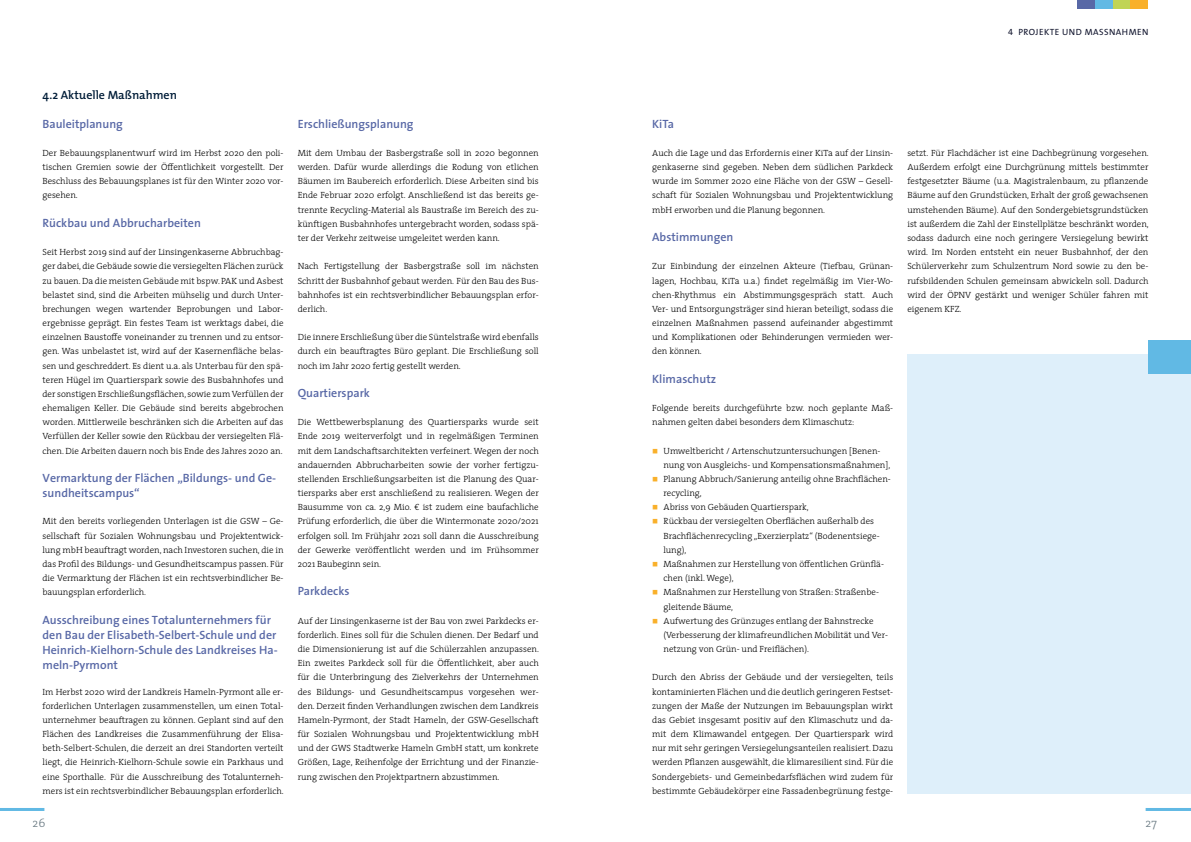
<style>
.page{position:relative;width:1191px;height:842px;background:#fff}
.page>*{position:absolute;margin:0;border:0;box-sizing:border-box;transform-origin:0 0}
.t1{font:600 12px/15px "The Sans";color:#5868a6}
.t2{font:600 12px "The Mix";color:#001d38}
.t3{font:300 12px "The Serif";color:#687881}
.t4{font:300 9px/14.2px "The Serif";color:#000;text-align:justify}
.t5{font:9px "The Sans Regular Caps";letter-spacing:.05em;color:#0f132c}
.s1{font-family:"Apple SD Gothic Neo";font-size:7px;color:#f9b02a}
</style>
<div class="page">
<div style="left:907px;top:354px;width:284px;height:440px;background:#deeffa"></div>
<div style="left:1148px;top:340px;width:43px;height:34px;background:#61b9e4"></div>
<hr style="left:0;top:808px;width:44px;height:3px;background:#61b9e4">
<hr style="left:1145px;top:808px;width:46px;height:3px;background:#61b9e4">
<div style="left:1076px;top:0;width:18px;height:9px;background:#5868a6"></div>
<div style="left:1094px;top:0;width:18px;height:9px;background:#61b9e4"></div>
<div style="left:1112px;top:0;width:18px;height:9px;background:#c0d454"></div>
<div style="left:1130px;top:0;width:18px;height:9px;background:#f9b02a"></div>
<h1 class="t2" style="left:43px;top:85px;width:136px">4.2 Aktuelle Maßnahmen</h1>
<h1 class="t1" style="left:43px;top:116px;width:82px">Bauleitplanung</h1>
<p class="t4" style="left:43px;top:145px;width:242px">Der Bebauungsplanentwurf wird im Herbst 2020 den poli&shy;tischen Gremien sowie der Öffentlichkeit vorgestellt. Der Beschluss des Bebauungsplanes ist für den Winter 2020 vor&shy;gesehen.</p>
<h1 class="t1" style="left:43px;top:215px;width:160px">Rückbau und Abbrucharbeiten</h1>
<p class="t4" style="left:43px;top:245px;width:242px">Seit Herbst 2019 sind auf der Linsingenkaserne Abbruchbag&shy;ger dabei, die Gebäude sowie die versiegelten Flächen zurück zu bauen. Da die meisten Gebäude mit bspw. PAK und Asbest belastet sind, sind die Arbeiten mühselig und durch Unter&shy;brechungen wegen wartender Beprobungen und Labor&shy;ergebnisse geprägt. Ein festes Team ist werktags dabei, die einzelnen Baustoffe voneinander zu trennen und zu entsor&shy;gen. Was unbelastet ist, wird auf der Kasernenfläche belas&shy;sen und geschreddert. Es dient u.a. als Unterbau für den spä&shy;teren Hügel im Quartierspark sowie des Busbahnhofes und der sonstigen Erschließungsflächen, sowie zum Verfüllen der ehemaligen Keller. Die Gebäude sind bereits abgebrochen worden. Mittlerweile beschränken sich die Arbeiten auf das Verfüllen der Keller sowie den Rückbau der versiegelten Flä&shy;chen. Die Arbeiten dauern noch bis Ende des Jahres 2020 an.</p>
<h1 class="t1" style="left:43px;top:470px;width:235px">Vermarktung der Flächen „Bildungs- und Ge&shy;sundheitscampus“</h1>
<p class="t4" style="left:43px;top:514px;width:242px">Mit den bereits vorliegenden Unterlagen ist die GSW – Ge&shy;sellschaft für Sozialen Wohnungsbau und Projektentwick&shy;lung mbH beauftragt worden, nach Investoren suchen, die in das Profil des Bildungs- und Gesundheitscampus passen. Für die Vermarktung der Flächen ist ein rechtsverbindlicher Be&shy;bauungsplan erforderlich.</p>
<h1 class="t1" style="left:43px;top:612px;width:237px">Ausschreibung eines Totalunternehmers für den Bau der Elisabeth-Selbert-Schule und der Heinrich-Kielhorn-Schule des Landkreises Ha&shy;meln-Pyrmont</h1>
<p class="t4" style="left:43px;top:684px;width:243px">Im Herbst 2020 wird der Landkreis Hameln-Pyrmont alle er&shy;forderlichen Unterlagen zusammenstellen, um einen Total&shy;unternehmer beauftragen zu können. Geplant sind auf den Flächen des Landkreises die Zusammenführung der Elisa&shy;beth-Selbert-Schulen, die derzeit an drei Standorten verteilt liegt, die Heinrich-Kielhorn-Schule sowie ein Parkhaus und eine Sporthalle. Für die Ausschreibung des Totalunterneh&shy;mers ist ein rechtsverbindlicher Bebauungsplan erforderlich.</p>
<h1 class="t1" style="left:298px;top:116px;width:117px">Erschließungsplanung</h1>
<p class="t4" style="left:298px;top:145px;width:242px">Mit dem Umbau der Basbergstraße soll in 2020 begonnen werden. Dafür wurde allerdings die Rodung von etlichen Bäumen im Baubereich erforderlich. Diese Arbeiten sind bis Ende Februar 2020 erfolgt. Anschließend ist das bereits ge&shy;trennte Recycling-Material als Baustraße im Bereich des zu&shy;künftigen Busbahnhofes untergebracht worden, sodass spä&shy;ter der Verkehr zeitweise umgeleitet werden kann.</p>
<p class="t4" style="left:298px;top:259px;width:242px">Nach Fertigstellung der Basbergstraße soll im nächsten Schritt der Busbahnhof gebaut werden. Für den Bau des Bus&shy;bahnhofes ist ein rechtsverbindlicher Bebauungsplan erfor&shy;derlich.</p>
<p class="t4" style="left:298px;top:330px;width:242px">Die innere Erschließung über die Süntelstraße wird ebenfalls durch ein beauftragtes Büro geplant. Die Erschließung soll noch im Jahr 2020 fertig gestellt werden.</p>
<h1 class="t1" style="left:298px;top:385px;width:74px">Quartierspark</h1>
<p class="t4" style="left:298px;top:415px;width:242px">Die Wettbewerbsplanung des Quartiersparks wurde seit Ende 2019 weiterverfolgt und in regelmäßigen Terminen mit dem Landschaftsarchitekten verfeinert. Wegen der noch andauernden Abbrucharbeiten sowie der vorher fertigzu&shy;stellenden Erschließungsarbeiten ist die Planung des Quar&shy;tiersparks aber erst anschließend zu realisieren. Wegen der Bausumme von ca. 2,9 Mio. € ist zudem eine baufachliche Prüfung erforderlich, die über die Wintermonate 2020/2021 erfolgen soll. Im Frühjahr 2021 soll dann die Ausschreibung der Gewerke veröffentlicht werden und im Frühsommer 2021 Baubeginn sein.</p>
<h1 class="t1" style="left:298px;top:583px;width:53px">Parkdecks</h1>
<p class="t4" style="left:298px;top:613px;width:243px">Auf der Linsingenkaserne ist der Bau von zwei Parkdecks er&shy;forderlich. Eines soll für die Schulen dienen. Der Bedarf und die Dimensionierung ist auf die Schülerzahlen anzupassen.<br>Ein zweites Parkdeck soll für die Öffentlichkeit, aber auch für die Unterbringung des Zielverkehrs der Unternehmen des Bildungs- und Gesundheitscampus vorgesehen wer&shy;den. Derzeit finden Verhandlungen zwischen dem Landkreis Hameln-Pyrmont, der Stadt Hameln, der GSW-Gesellschaft für Sozialen Wohnungsbau und Projektentwicklung mbH und der GWS Stadtwerke Hameln GmbH statt, um konkrete Größen, Lage, Reihenfolge der Errichtung und der Finanzie&shy;rung zwischen den Projektpartnern abzustimmen.</p>
<p class="t5" style="left:1008px;top:27px;width:142px">4 PROJEKTE UND MASSNAHMEN</p>
<h1 class="t1" style="left:652px;top:116px;width:23px">KiTa</h1>
<p class="t4" style="left:652px;top:145px;width:242px">Auch die Lage und das Erfordernis einer KiTa auf der Linsin&shy;genkaserne sind gegeben. Neben dem südlichen Parkdeck wurde im Sommer 2020 eine Fläche von der GSW – Gesell&shy;schaft für Sozialen Wohnungsbau und Projektentwicklung mbH erworben und die Planung begonnen.</p>
<h1 class="t1" style="left:652px;top:229px;width:83px">Abstimmungen</h1>
<p class="t4" style="left:652px;top:259px;width:242px">Zur Einbindung der einzelnen Akteure (Tiefbau, Grünan&shy;lagen, Hochbau, KiTa u.a.) findet regelmäßig im Vier-Wo&shy;chen-Rhythmus ein Abstimmungsgespräch statt. Auch Ver- und Entsorgungsträger sind hieran beteiligt, sodass die einzelnen Maßnahmen passend aufeinander abgestimmt und Komplikationen oder Behinderungen vermieden wer&shy;den können.</p>
<h1 class="t1" style="left:652px;top:371px;width:65px">Klimaschutz</h1>
<p class="t4" style="left:652px;top:401px;width:242px">Folgende bereits durchgeführte bzw. noch geplante Maß&shy;nahmen gelten dabei besonders dem Klimaschutz:</p>
<p class="t4" style="left:663px;top:443px;width:228px;text-indent:-11px"><span class="s1">■</span> Umweltbericht / Artenschutzuntersuchungen [Benen&shy;nung von Ausgleichs- und Kompensationsmaßnahmen],</p>
<p class="t4" style="left:663px;top:471px;width:229px;text-indent:-11px"><span class="s1">■</span> Planung Abbruch/Sanierung anteilig ohne Brachflächen&shy;recycling,</p>
<p class="t4" style="left:652px;top:500px;width:158px"><span class="s1">■</span> Abriss von Gebäuden Quartierspark,</p>
<p class="t4" style="left:663px;top:514px;width:218px;text-align:left;text-indent:-11px"><span class="s1">■</span> Rückbau der versiegelten Oberflächen außerhalb des<br>Brachflächenrecycling „Exerzierplatz“ (Bodenentsiege&shy;lung),</p>
<p class="t4" style="left:663px;top:556px;width:222px;text-indent:-11px"><span class="s1">■</span> Maßnahmen zur Herstellung von öffentlichen Grünflä&shy;chen (inkl. Wege),</p>
<p class="t4" style="left:663px;top:585px;width:217px;text-indent:-11px"><span class="s1">■</span> Maßnahmen zur Herstellung von Straßen: Straßenbe&shy;gleitende Bäume,</p>
<p class="t4" style="left:663px;top:613px;width:226px;text-align:left;text-indent:-11px"><span class="s1">■</span> Aufwertung des Grünzuges entlang der Bahnstrecke (Verbesserung der klimafreundlichen Mobilität und Ver&shy;netzung von Grün- und Freiflächen).</p>
<p class="t4" style="left:652px;top:670px;width:242px">Durch den Abriss der Gebäude und der versiegelten, teils kontaminierten Flächen und die deutlich geringeren Festset&shy;zungen der Maße der Nutzungen im Bebauungsplan wirkt das Gebiet insgesamt positiv auf den Klimaschutz und da&shy;mit dem Klimawandel entgegen. Der Quartierspark wird nur mit sehr geringen Versiegelungsanteilen realisiert. Dazu werden Pflanzen ausgewählt, die klimaresilient sind. Für die Sondergebiets- und Gemeinbedarfsflächen wird zudem für bestimmte Gebäudekörper eine Fassadenbegrünung festge-</p>
<p class="t4" style="left:907px;top:145px;width:243px">setzt. Für Flachdächer ist eine Dachbegrünung vorgesehen.<br>Außerdem erfolgt eine Durchgrünung mittels bestimmter festgesetzter Bäume (u.a. Magistralenbaum, zu pflanzende Bäume auf den Grundstücken, Erhalt der groß gewachsenen umstehenden Bäume). Auf den Sondergebietsgrundstücken ist außerdem die Zahl der Einstellplätze beschränkt worden, sodass dadurch eine noch geringere Versiegelung bewirkt wird. Im Norden entsteht ein neuer Busbahnhof, der den Schülerverkehr zum Schulzentrum Nord sowie zu den be&shy;rufsbildenden Schulen gemeinsam abwickeln soll. Dadurch wird der ÖPNV gestärkt und weniger Schüler fahren mit eigenem KFZ.</p>
<h1 class="t3" style="left:33px;top:813px;width:14px">26</h1>
<h1 class="t3" style="left:1145px;top:813px;width:13px">27</h1>
</div>
